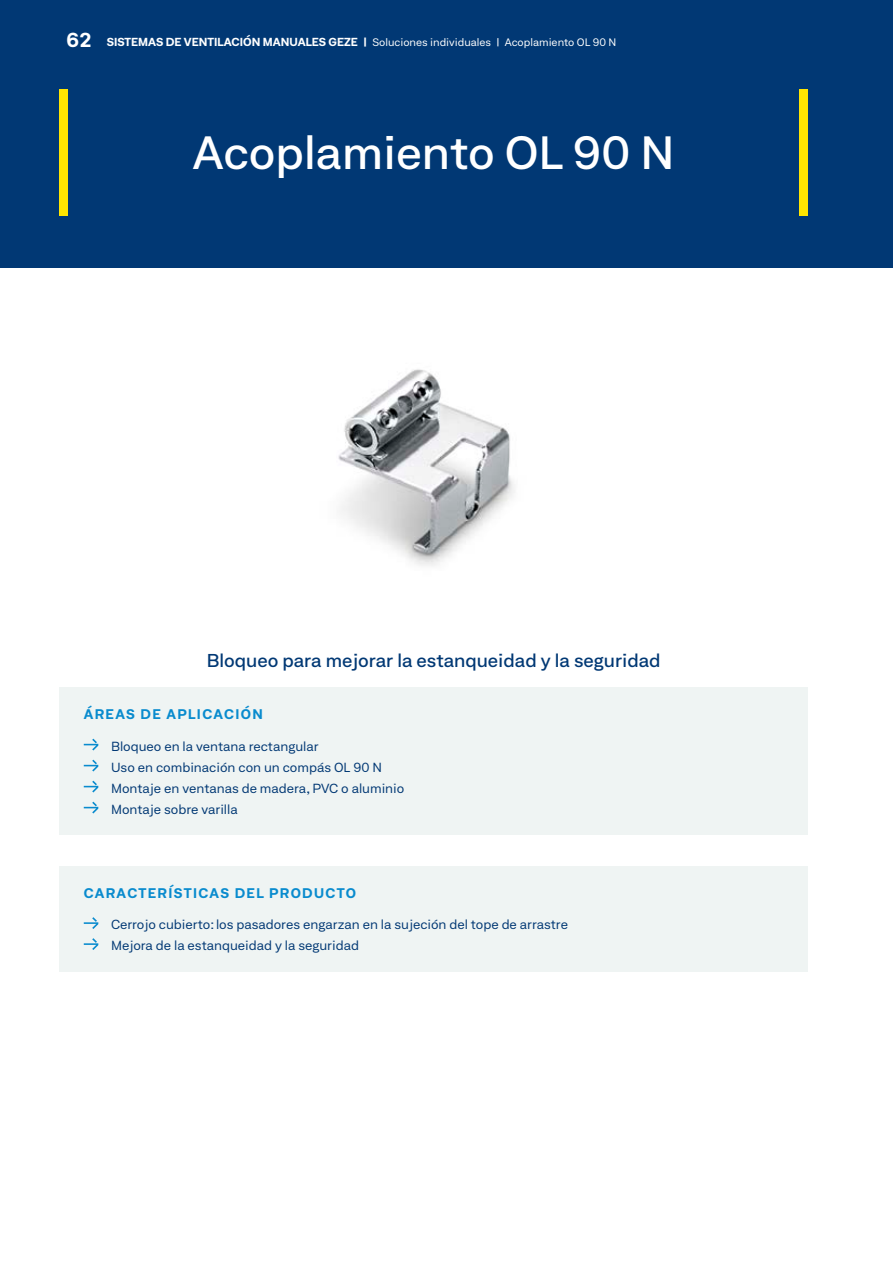
<style>
.page{position:relative;width:893px;height:1263px;background:#fff}
.page>*{position:absolute;margin:0;border:0;box-sizing:border-box;transform-origin:0 0}
.t1{font:500 expanded 45px "Neufile Grotesk";color:#fff}
.t2{font:500 expanded 18px "Neufile Grotesk";color:#013874}
.t3{font:700 expanded 13.5px "Neufile Grotesk";letter-spacing:.1em;color:#098bce}
.t4{font:expanded 12.75px/21px "Neufile Grotesk";color:#013874}
.t5{font:expanded 10.5px "Neufile Grotesk";color:#fff}
.s1{font-weight:700;font-size:19.5px}
.s2{font-weight:700;font-size:11.25px}
</style>
<div class="page">
<div style="left:0;top:0;width:893px;height:268px;background:#013874"></div>
<div style="left:60px;top:89px;width:8px;height:126px;background:#ffe501"></div>
<div style="left:799px;top:89px;width:9px;height:126px;background:#ffe501"></div>
<img style="left:338px;top:369px;width:177px;height:197px">
<div style="left:60px;top:688px;width:748px;height:147px;background:#eff4f3"></div>
<svg style="left:84px;top:739px;width:14px;height:11px"></svg>
<svg style="left:84px;top:760px;width:14px;height:11px"></svg>
<svg style="left:84px;top:781px;width:14px;height:11px"></svg>
<svg style="left:84px;top:802px;width:14px;height:11px"></svg>
<div style="left:60px;top:866px;width:748px;height:105px;background:#eff4f3"></div>
<svg style="left:84px;top:917px;width:14px;height:12px"></svg>
<svg style="left:84px;top:938px;width:14px;height:12px"></svg>
<p class="t5" style="left:66px;top:36px;width:551px"><span class="s1">62</span> <span class="s2">SISTEMAS DE VENTILACIÓN MANUALES GEZE |</span> Soluciones individuales | Acoplamiento OL 90 N</p>
<h1 class="t1" style="left:193px;top:124px;width:483px">Acoplamiento OL 90 N</h1>
<h2 class="t2" style="left:207px;top:649px;width:455px">Bloqueo para mejorar la estanqueidad y la seguridad</h2>
<p class="t3" style="left:84px;top:705px;width:181px">ÁREAS DE APLICACIÓN</p>
<p class="t4" style="left:111px;top:735px;width:295px">Bloqueo en la ventana rectangular<br>Uso en combinación con un compás OL 90 N Montaje en ventanas de madera, PVC o aluminio Montaje sobre varilla</p>
<p class="t3" style="left:84px;top:884px;width:274px">CARACTERÍSTICAS DEL PRODUCTO</p>
<p class="t4" style="left:111px;top:913px;width:458px">Cerrojo cubierto: los pasadores engarzan en la sujeción del tope de arrastre<br>Mejora de la estanqueidad y la seguridad</p>
</div>
